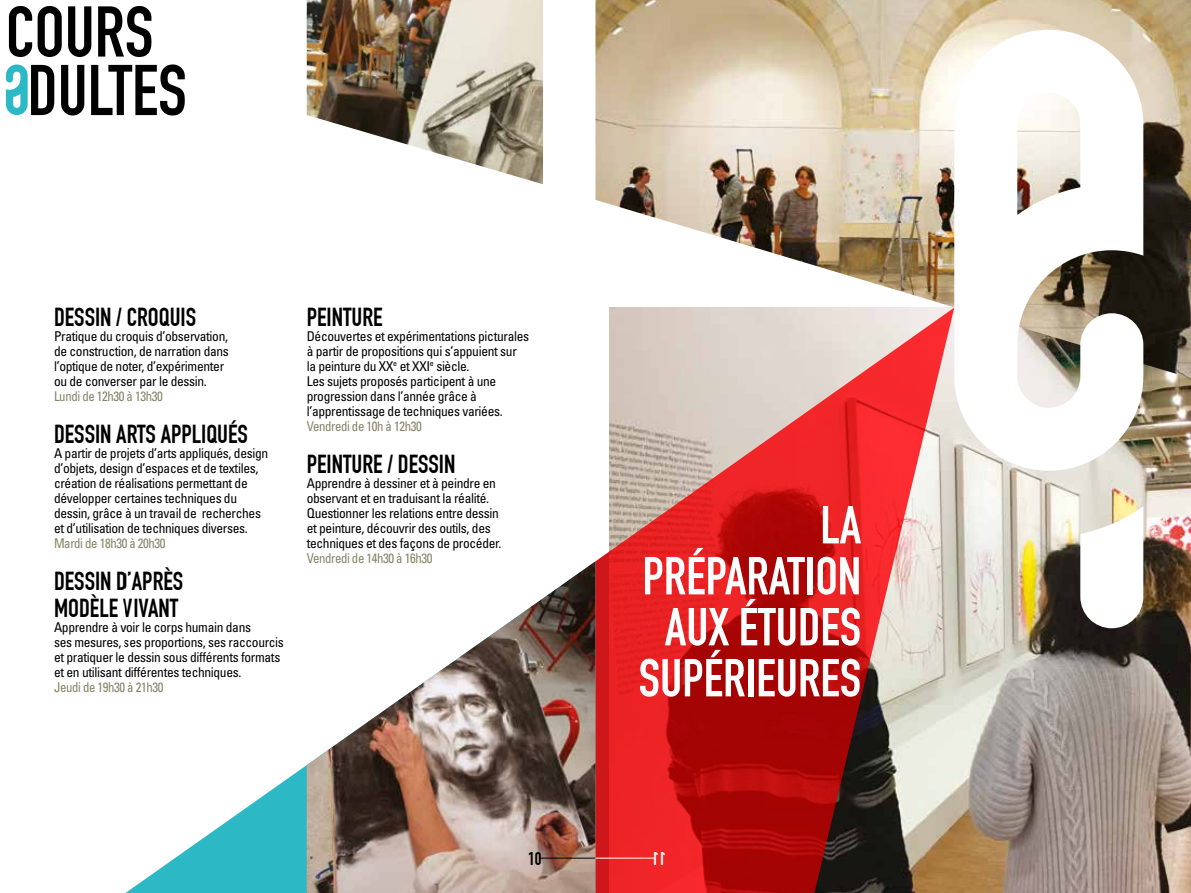
<style>
.page{position:relative;width:1191px;height:893px;background:#fff}
.page>*{position:absolute;margin:0;border:0;box-sizing:border-box;transform-origin:0 0}
.t1{font:700 70.5px/58.5px "DIN Condensed";color:#000;text-align:center}
.t2{font:700 52.5px/51px "DIN Condensed";color:#fff;text-align:right}
.t3{font:700 25.5px/27px "DIN Condensed";color:#000}
.t4{font:700 18px "DIN Condensed";color:#000}
.t5{font:condensed 13.5px/15px "Univers";letter-spacing:-.025em;color:#000}
.t6{font:condensed 13.5px "Univers";letter-spacing:-.03em;color:#868366;scale:.95 1}
</style>
<div class="page">
<svg style="left:6px;top:64px;width:22px;height:51px"></svg>
<img style="left:307px;top:0;width:236px;height:184px">
<svg style="left:125px;top:765px;width:182px;height:128px"></svg>
<img style="left:307px;top:561px;width:288px;height:332px">
<hr style="left:539px;top:858px;width:56px;height:1px;background:#000">
<img style="left:954px;top:378px;width:237px;height:515px">
<img style="left:595px;top:0;width:596px;height:378px">
<svg style="left:595px;top:308px;width:359px;height:585px;background:#c85956"></svg>
<hr style="left:595px;top:858px;width:59px;height:1px;background:#fff">
<svg style="left:1080px;top:506px;width:63px;height:122px"></svg>
<svg style="left:954px;top:30px;width:189px;height:441px"></svg>
<svg style="left:654px;top:852px;width:10px;height:12px"></svg>
<h1 class="t1" style="left:6px;top:3px;width:182px">COURS<br>DULTES</h1>
<h3 class="t3" style="left:54px;top:303px;width:144px">DESSIN / CROQUIS</h3>
<p class="t5" style="left:54px;top:328px;width:176px">Pratique du croquis d’observation, de construction, de narration dans l’optique de noter, d’expérimenter ou de converser par le dessin.</p>
<p class="t6" style="left:54px;top:387px;width:116px">Lundi de 12h30 à 13h30</p>
<h3 class="t3" style="left:54px;top:420px;width:195px">DESSIN ARTS APPLIQUÉS</h3>
<p class="t5" style="left:54px;top:445px;width:216px">A partir de projets d’arts appliqués, design d’objets, design d’espaces et de textiles, création de réalisations permettant de développer certaines techniques du dessin, grâce à un travail de recherches et d’utilisation de techniques diverses.</p>
<p class="t6" style="left:54px;top:534px;width:119px">Mardi de 18h30 à 20h30</p>
<h3 class="t3" style="left:54px;top:567px;width:131px">DESSIN D’APRÈS<br>MODÈLE VIVANT</h3>
<p class="t5" style="left:54px;top:619px;width:231px">Apprendre à voir le corps humain dans<br>ses mesures, ses proportions, ses raccourcis et pratiquer le dessin sous différents formats et en utilisant différentes techniques.</p>
<p class="t6" style="left:54px;top:678px;width:117px">Jeudi de 19h30 à 21h30</p>
<h3 class="t3" style="left:307px;top:303px;width:77px">PEINTURE</h3>
<p class="t5" style="left:307px;top:328px;width:224px">Découvertes et expérimentations picturales à partir de propositions qui s’appuient sur la peinture du XX<sup>e</sup> et XXI<sup>e</sup> siècle.<br>Les sujets proposés participent à une progression dans l’année grâce à l’apprentissage de techniques variées.</p>
<p class="t6" style="left:307px;top:417px;width:123px">Vendredi de 10h à 12h30</p>
<h3 class="t3" style="left:307px;top:450px;width:150px">PEINTURE / DESSIN</h3>
<p class="t5" style="left:307px;top:475px;width:196px">Apprendre à dessiner et à peindre en observant et en traduisant la réalité.<br>Questionner les relations entre dessin et peinture, découvrir des outils, des techniques et des façons de procéder.</p>
<p class="t6" style="left:307px;top:549px;width:134px">Vendredi de 14h30 à 16h30</p>
<h3 class="t4" style="left:528px;top:848px;width:15px">10</h3>
<h2 class="t2" style="left:638px;top:500px;width:224px">LA<br>PRÉPARATION<br>AUX ÉTUDES<br>SUPÉRIEURES</h2>
</div>
